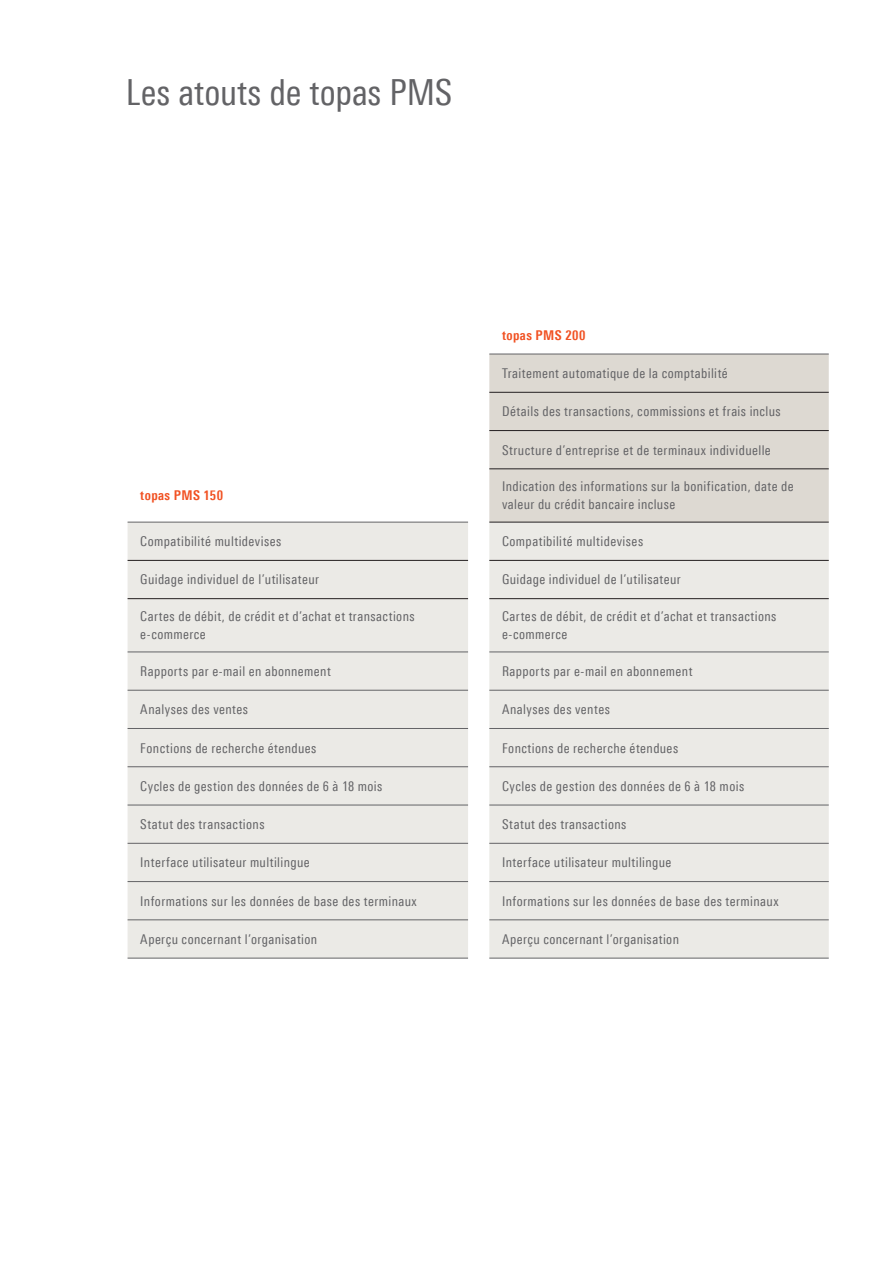
<style>
.page{position:relative;width:893px;height:1263px;background:#fff}
.page>*{position:absolute;margin:0;border:0;box-sizing:border-box;transform-origin:0 0}
.t1{font:36px "Linotype Univers 420 Cn";color:#636366}
.t2{font:13.5px/18px "Linotype Univers 420 Cn";letter-spacing:.03em;color:#636366}
.t3{font:700 13.5px "Linotype Univers 620 Cn";letter-spacing:.03em;color:#f15122}
</style>
<div class="page">
<div style="left:489px;top:355px;width:340px;height:167px;background:#ddd9d2"></div>
<div style="left:128px;top:523px;width:701px;height:435px;background:#ebeae6"></div>
<hr style="left:489px;top:392px;width:340px;height:1px;background:#231f20">
<hr style="left:489px;top:430px;width:340px;height:1px;background:#231f20">
<hr style="left:489px;top:469px;width:340px;height:1px;background:#231f20">
<hr style="left:489px;top:522px;width:340px;height:1px;background:#231f20">
<hr style="left:128px;top:560px;width:340px;height:1px;background:#231f20">
<hr style="left:489px;top:560px;width:340px;height:1px;background:#231f20">
<hr style="left:128px;top:598px;width:340px;height:1px;background:#231f20">
<hr style="left:489px;top:598px;width:340px;height:1px;background:#231f20">
<hr style="left:128px;top:522px;width:340px;height:1px;background:#636366">
<hr style="left:128px;top:652px;width:340px;height:1px;background:#636366">
<hr style="left:128px;top:690px;width:340px;height:1px;background:#636366">
<hr style="left:128px;top:728px;width:340px;height:1px;background:#636366">
<hr style="left:128px;top:766px;width:340px;height:1px;background:#636366">
<hr style="left:128px;top:805px;width:340px;height:1px;background:#636366">
<hr style="left:128px;top:843px;width:340px;height:1px;background:#636366">
<hr style="left:128px;top:881px;width:340px;height:1px;background:#636366">
<hr style="left:128px;top:919px;width:340px;height:1px;background:#636366">
<hr style="left:128px;top:958px;width:340px;height:1px;background:#636366">
<hr style="left:489px;top:354px;width:340px;height:1px;background:#636366">
<hr style="left:489px;top:652px;width:340px;height:1px;background:#636366">
<hr style="left:489px;top:690px;width:340px;height:1px;background:#636366">
<hr style="left:489px;top:728px;width:340px;height:1px;background:#636366">
<hr style="left:489px;top:766px;width:340px;height:1px;background:#636366">
<hr style="left:489px;top:805px;width:340px;height:1px;background:#636366">
<hr style="left:489px;top:843px;width:340px;height:1px;background:#636366">
<hr style="left:489px;top:881px;width:340px;height:1px;background:#636366">
<hr style="left:489px;top:919px;width:340px;height:1px;background:#636366">
<hr style="left:489px;top:958px;width:340px;height:1px;background:#636366">
<h1 class="t1" style="left:126px;top:71px;width:328px">Les atouts de topas PMS</h1>
<p class="t3" style="left:502px;top:327px;width:85px">topas PMS 200</p>
<p class="t2" style="left:502px;top:364px;width:227px">Traitement automatique de la comptabilité</p>
<p class="t2" style="left:502px;top:402px;width:280px">Détails des transactions, commissions et frais inclus</p>
<p class="t2" style="left:502px;top:441px;width:270px">Structure d’entreprise et de terminaux individuelle</p>
<p class="t3" style="left:140px;top:487px;width:84px">topas PMS 150</p>
<p class="t2" style="left:502px;top:477px;width:293px">Indication des informations sur la bonification, date de valeur du crédit bancaire incluse</p>
<p class="t2" style="left:140px;top:532px;width:143px">Compatibilité multidevises</p>
<p class="t2" style="left:502px;top:532px;width:143px">Compatibilité multidevises</p>
<p class="t2" style="left:140px;top:570px;width:180px">Guidage individuel de l’utilisateur</p>
<p class="t2" style="left:502px;top:570px;width:180px">Guidage individuel de l’utilisateur</p>
<p class="t2" style="left:140px;top:607px;width:276px">Cartes de débit, de crédit et d’achat et transactions e-commerce</p>
<p class="t2" style="left:502px;top:607px;width:276px">Cartes de débit, de crédit et d’achat et transactions e-commerce</p>
<p class="t2" style="left:140px;top:662px;width:192px">Rapports par e-mail en abonnement</p>
<p class="t2" style="left:502px;top:662px;width:192px">Rapports par e-mail en abonnement</p>
<p class="t2" style="left:140px;top:700px;width:109px">Analyses des ventes</p>
<p class="t2" style="left:502px;top:700px;width:109px">Analyses des ventes</p>
<p class="t2" style="left:140px;top:739px;width:178px">Fonctions de recherche étendues</p>
<p class="t2" style="left:502px;top:739px;width:178px">Fonctions de recherche étendues</p>
<p class="t2" style="left:140px;top:777px;width:244px">Cycles de gestion des données de 6 à 18 mois</p>
<p class="t2" style="left:502px;top:777px;width:244px">Cycles de gestion des données de 6 à 18 mois</p>
<p class="t2" style="left:140px;top:815px;width:126px">Statut des transactions</p>
<p class="t2" style="left:502px;top:815px;width:126px">Statut des transactions</p>
<p class="t2" style="left:140px;top:853px;width:171px">Interface utilisateur multilingue</p>
<p class="t2" style="left:502px;top:853px;width:171px">Interface utilisateur multilingue</p>
<p class="t2" style="left:140px;top:892px;width:278px">Informations sur les données de base des terminaux</p>
<p class="t2" style="left:502px;top:892px;width:278px">Informations sur les données de base des terminaux</p>
<p class="t2" style="left:140px;top:930px;width:178px">Aperçu concernant l’organisation</p>
<p class="t2" style="left:502px;top:930px;width:178px">Aperçu concernant l’organisation</p>
</div>
